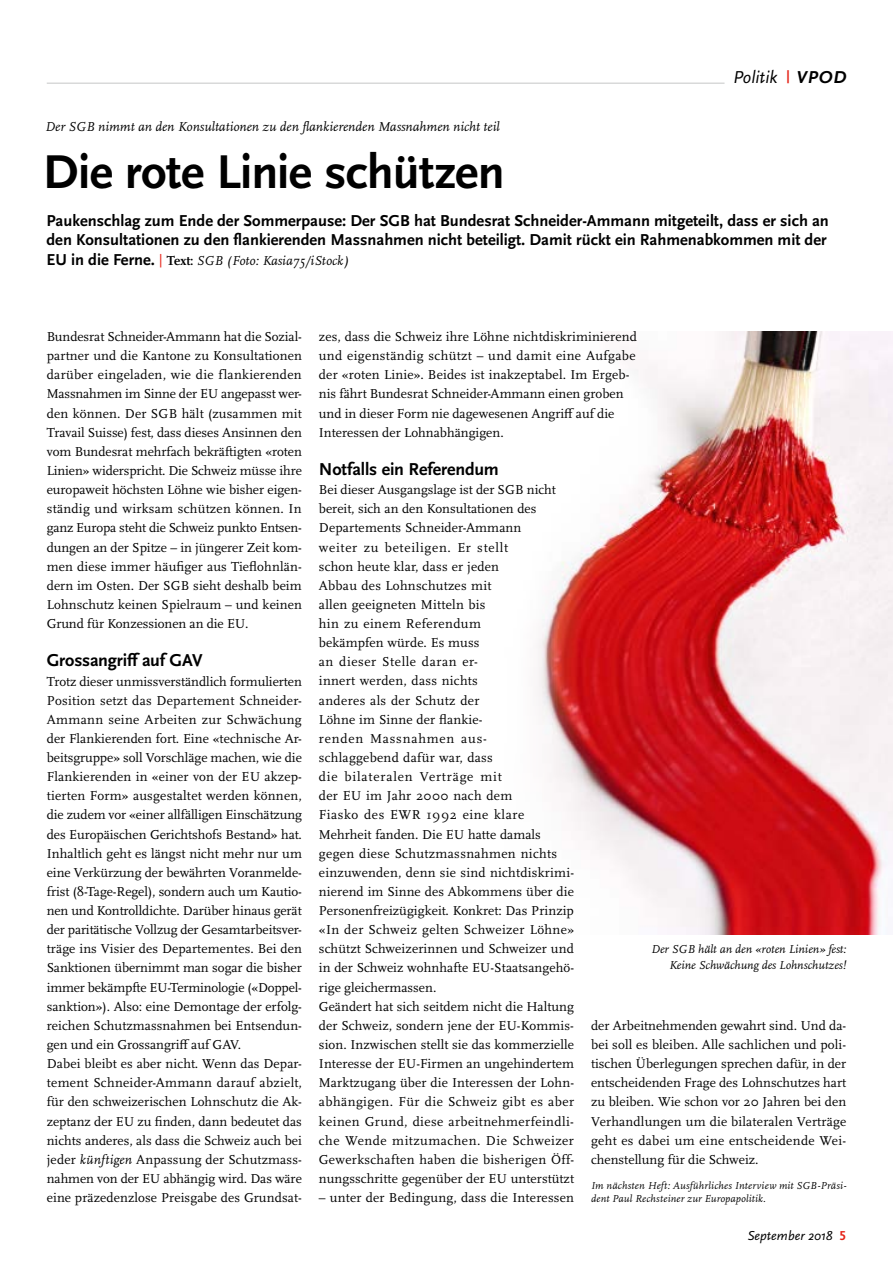
<style>
.page{position:relative;width:893px;height:1263px;background:#fff}
.page>*{position:absolute;margin:0;border:0;box-sizing:border-box;transform-origin:0 0}
.t1{font:700 49.5px "Scala Sans Pro";letter-spacing:-.015em;color:#000}
.t2{font:700 18px "Scala Sans Pro";letter-spacing:-.01em;color:#000}
.t3{font:italic 18px "Scala Sans Pro";letter-spacing:-.005em;color:#000}
.t4{font:700 16.5px/19.2px "Scala Sans Pro";color:#000}
.t5{font:13.5px/19.2px "Scala Pro";letter-spacing:.005em;color:#000}
.t6{font:italic 13.5px "Scala Pro";color:#000}
.t7{font:italic 13.5px "Scala Sans Pro";color:#000}
.t8{font:italic 12px/15.8px "Scala Pro";color:#000;text-align:right}
.t9{font:italic 10.5px/13.5px "Scala Pro";letter-spacing:.02em;color:#000}
.s1{font-weight:700;font-style:normal;font-size:13.5px;color:#e52217}
.s2{font-weight:700}
.s3{font-family:"Scala Sans Pro";font-weight:700;font-style:normal;font-size:16.5px}
.s4{font-weight:700;font-style:normal;color:#e52217}
.s5{font-weight:700;font-style:normal}
.s6{font-style:italic}
</style>
<div class="page">
<hr style="left:47px;top:83px;width:723px;height:1px;background:#c5c6c6">
<div style="left:724px;top:67px;width:62px;height:22px;background:#fff"></div>
<img style="left:538px;top:332px;width:355px;height:602px">
<h2 class="t3" style="left:733px;top:67px;width:115px">Politik <span class="s1">|</span> <span class="s2">VPOD</span></h2>
<p class="t6" style="left:45px;top:118px;width:456px">Der SGB nimmt an den Konsultationen zu den flankierenden Massnahmen nicht teil</p>
<h1 class="t1" style="left:43px;top:143px;width:463px">Die rote Linie schützen</h1>
<p class="t4" style="left:47px;top:211px;width:784px">Paukenschlag zum Ende der Sommerpause: Der SGB hat Bundesrat Schneider-Ammann mitgeteilt, dass er sich an den Konsultationen zu den flankierenden Massnahmen nicht beteiligt. Damit rückt ein Rahmenabkommen mit der</p>
<p class="t6" style="left:47px;top:252px;width:304px"><span class="s3">EU in die Ferne.</span> <span class="s4">|</span> <span class="s5">Text:</span> SGB (Foto: Kasia75/iStock)</p>
<p class="t5" style="left:47px;top:327px;width:257px;text-align:justify">Bundesrat Schneider-Ammann hat die Sozial&shy;partner und die Kantone zu Konsultationen darüber eingeladen, wie die flankierenden Massnahmen im Sinne der EU angepasst wer&shy;den können. Der SGB hält (zusammen mit Travail Suisse) fest, dass dieses Ansinnen den vom Bundesrat mehrfach bekräftigten «roten Linien» widerspricht. Die Schweiz müsse ihre europaweit höchsten Löhne wie bisher eigen&shy;ständig und wirksam schützen können. In ganz Europa steht die Schweiz punkto Entsen&shy;dungen an der Spitze – in jüngerer Zeit kom&shy;men diese immer häufiger aus Tieflohnlän&shy;dern im Osten. Der SGB sieht deshalb beim Lohnschutz keinen Spielraum – und keinen Grund für Konzessionen an die EU.</p>
<h2 class="t2" style="left:47px;top:650px;width:157px">Grossangriff auf GAV</h2>
<p class="t5" style="left:47px;top:672px;width:257px">Trotz dieser unmissverständlich formulierten Position setzt das Departement Schneider-Ammann seine Arbeiten zur Schwächung der Flankierenden fort. Eine «technische Ar&shy;beitsgruppe» soll Vorschläge machen, wie die Flankierenden in «einer von der EU akzep&shy;tierten Form» ausgestaltet werden können, die zudem vor «einer allfälligen Einschätzung des Europäischen Gerichtshofs Bestand» hat.<br>Inhaltlich geht es längst nicht mehr nur um eine Verkürzung der bewährten Voranmelde&shy;frist (8-Tage-Regel), sondern auch um Kautio&shy;nen und Kontrolldichte. Darüber hinaus gerät der paritätische Vollzug der Gesamtarbeitsver&shy;träge ins Visier des Departementes. Bei den Sanktionen übernimmt man sogar die bisher immer bekämpfte EU-Terminologie («Doppel&shy;sanktion»). Also: eine Demontage der erfolg&shy;reichen Schutzmassnahmen bei Entsendun&shy;gen und ein Grossangriff auf GAV.<br>Dabei bleibt es aber nicht. Wenn das Depar&shy;tement Schneider-Ammann darauf abzielt, für den schweizerischen Lohnschutz die Ak&shy;zeptanz der EU zu finden, dann bedeutet das nichts anderes, als dass die Schweiz auch bei jeder <span class="s6">künftigen</span> Anpassung der Schutzmass&shy;nahmen von der EU abhängig wird. Das wäre eine präzedenzlose Preisgabe des Grundsat-</p>
<p class="t5" style="left:319px;top:327px;width:319px">zes, dass die Schweiz ihre Löhne nichtdiskriminierend und eigenständig schützt – und damit eine Aufgabe der «roten Linie». Beides ist inakzeptabel. Im Ergeb&shy;nis fährt Bundesrat Schneider-Ammann einen groben und in dieser Form nie dagewesenen Angriff auf die Interessen der Lohnabhängigen.</p>
<h2 class="t2" style="left:319px;top:459px;width:181px">Notfalls ein Referendum</h2>
<p class="t5" style="left:319px;top:480px;width:257px">Bei dieser Ausgangslage ist der SGB nicht bereit, sich an den Konsultationen des Departements Schneider-Ammann<br>weiter zu beteiligen. Er stellt<br>schon heute klar, dass er jeden<br>Abbau des Lohnschutzes mit<br>allen geeigneten Mitteln bis<br>hin zu einem Referendum<br>bekämpfen würde. Es muss<br>an dieser Stelle daran er-<br>innert werden, dass nichts<br>anderes als der Schutz der<br>Löhne im Sinne der flankie-<br>renden Massnahmen aus-<br>schlaggebend dafür war, dass<br>die bilateralen Verträge mit<br>der EU im Jahr 2000 nach dem<br>Fiasko des EWR 1992 eine klare Mehrheit fanden. Die EU hatte damals gegen diese Schutzmassnahmen nichts einzuwenden, denn sie sind nichtdiskrimi&shy;nierend im Sinne des Abkommens über die Personenfreizügigkeit. Konkret: Das Prinzip «In der Schweiz gelten Schweizer Löhne» schützt Schweizerinnen und Schweizer und in der Schweiz wohnhafte EU-Staatsangehö&shy;rige gleichermassen.<br>Geändert hat sich seitdem nicht die Haltung der Schweiz, sondern jene der EU-Kommis&shy;sion. Inzwischen stellt sie das kommerzielle Interesse der EU-Firmen an ungehindertem Marktzugang über die Interessen der Lohn&shy;abhängigen. Für die Schweiz gibt es aber keinen Grund, diese arbeitnehmerfeindli&shy;che Wende mitzumachen. Die Schweizer Gewerkschaften haben die bisherigen Öff&shy;nungsschritte gegenüber der EU unterstützt</p>
<p class="t5" style="left:319px;top:1188px;width:257px">– unter der Bedingung, dass die Interessen</p>
<p class="t8" style="left:651px;top:941px;width:197px">Der SGB hält an den «roten Linien» fest:<br>Keine Schwächung des Lohnschutzes!</p>
<p class="t5" style="left:591px;top:1016px;width:257px;text-align:justify">der Arbeitnehmenden gewahrt sind. Und da&shy;bei soll es bleiben. Alle sachlichen und poli&shy;tischen Überlegungen sprechen dafür, in der entscheidenden Frage des Lohnschutzes hart zu bleiben. Wie schon vor 20 Jahren bei den Verhandlungen um die bilateralen Verträge geht es dabei um eine entscheidende Wei&shy;chenstellung für die Schweiz.</p>
<p class="t9" style="left:591px;top:1178px;width:257px">Im nächsten Heft: Ausführliches Interview mit SGB-Präsi&shy;dent Paul Rechsteiner zur Europapolitik.</p>
<p class="t7" style="left:747px;top:1228px;width:100px">September 2018 <span class="s4">5</span></p>
</div>
